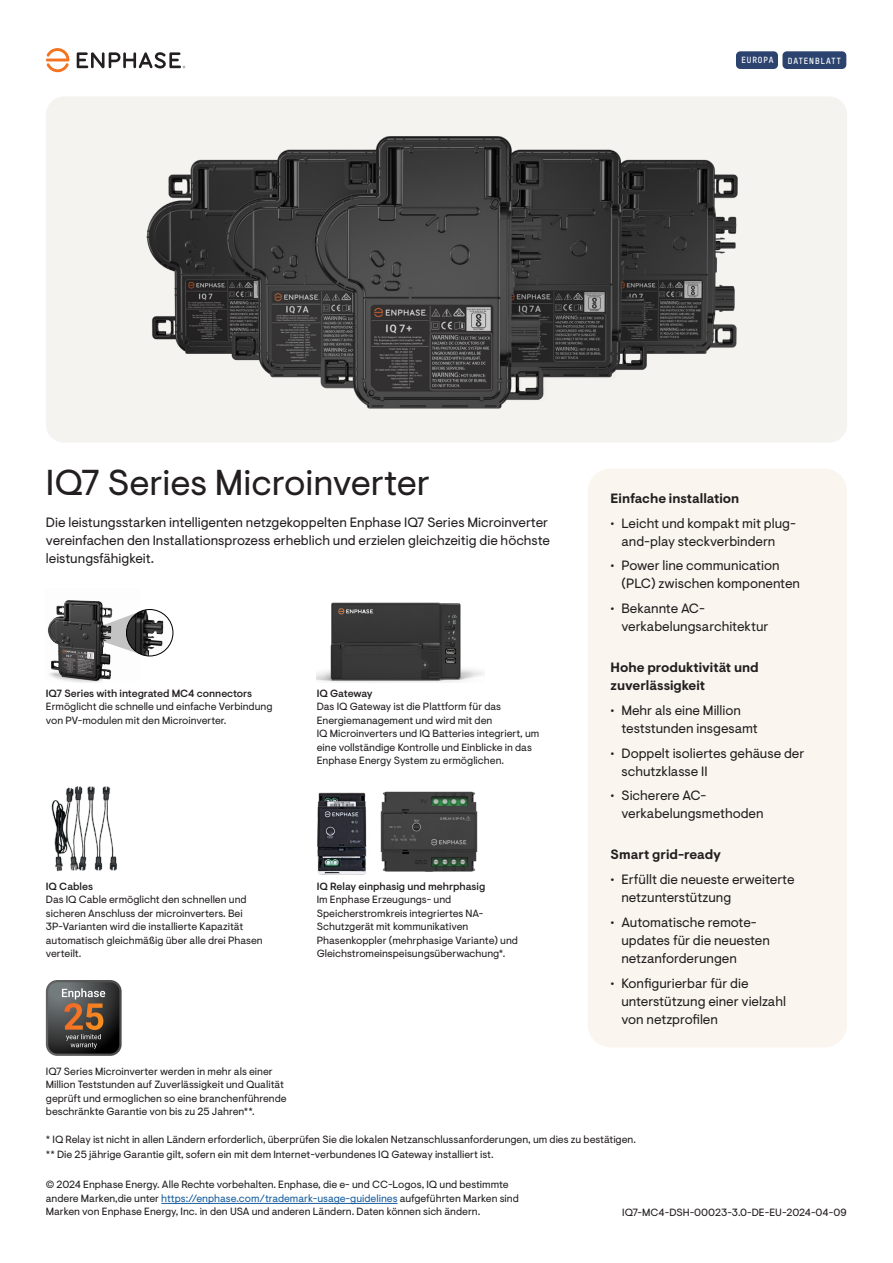
<style>
.page{position:relative;width:893px;height:1263px;background:#fff}
.page>*{position:absolute;margin:0;border:0;box-sizing:border-box;transform-origin:0 0}
.Feature_headline{font:36px "Enphase Visuelt";color:#231f20}
.Feature_paragraph{font:13.5px/18px "Enphase Visuelt";color:#231f20}
.Highlight_title{font:700 13.5px/18px "Enphase Visuelt";color:#231f20}
.Feature_text_cell{font:10.5px/13.5px "Enphase Visuelt";color:#231f20}
.Footnote_left{font:10.5px/13.5px "Enphase Visuelt";color:#231f20}
.Label{font:8.7px "T Star Pro Bold";letter-spacing:.11em;color:#fff}
.s1{font-weight:500}
.s2{color:#175d9e}
</style>
<div class="page">
<hr style="left:161px;top:1203px;width:237px;height:1px;background:#175d9e">
<div style="left:46px;top:96px;width:801px;height:347px;background:#f4f3f0;border-radius:18px"></div>
<div style="left:588px;top:468px;width:259px;height:579px;background:#faf6ef;border-radius:23px"></div>
<div style="left:782px;top:51px;width:64px;height:18px;background:#2c436f;border-radius:4px"></div>
<div style="left:736px;top:51px;width:42px;height:18px;background:#2c436f;border-radius:4px"></div>
<img style="left:146px;top:136px;width:592px;height:273px">
<div style="left:46px;top:980px;width:76px;height:76px;border:2px solid #fff;border-radius:10px"></div>
<svg style="left:47px;top:981px;width:73px;height:74px"></svg>
<img style="left:47px;top:600px;width:66px;height:82px">
<img style="left:126px;top:609px;width:47px;height:47px;border-radius:23px">
<div style="left:126px;top:609px;width:47px;height:47px;border:1px solid #000;border-radius:50%"></div>
<svg style="left:100px;top:611px;width:42px;height:44px"></svg>
<img style="left:51px;top:786px;width:66px;height:86px">
<img style="left:316px;top:602px;width:168px;height:80px">
<img style="left:317px;top:793px;width:50px;height:81px">
<img style="left:380px;top:791px;width:98px;height:81px">
<svg style="left:46px;top:48px;width:23px;height:24px"></svg>
<svg style="left:77px;top:52px;width:108px;height:16px"></svg>
<p class="Label" style="left:741px;top:53px;width:34px">EUROPA</p>
<p class="Label" style="left:788px;top:54px;width:54px">DATENBLATT</p>
<p class="Feature_headline" style="left:46px;top:462px;width:385px">IQ7 Series Microinverter</p>
<p class="Feature_paragraph" style="left:46px;top:513px;width:506px">Die leistungsstarken intelligenten netzgekoppelten Enphase IQ7 Series Microinverter vereinfachen den Installationsprozess erheblich und erzielen gleichzeitig die höchste leistungsfähigkeit.</p>
<p class="Feature_text_cell" style="left:46px;top:687px;width:228px"><span class="s1">IQ7 Series with integrated MC4 connectors<br></span>Ermöglicht die schnelle und einfache Verbindung von PV-modulen mit den Microinverter.</p>
<p class="Feature_text_cell" style="left:317px;top:687px;width:224px"><span class="s1">IQ Gateway<br></span>Das IQ Gateway ist die Plattform für das Energiemanagement und wird mit den<br>IQ Microinverters und IQ Batteries integriert, um eine vollständige Kontrolle und Einblicke in das Enphase Energy System zu ermöglichen.</p>
<p class="Feature_text_cell" style="left:46px;top:880px;width:218px"><span class="s1">IQ Cables<br></span>Das IQ Cable ermöglicht den schnellen und sicheren Anschluss der microinverters. Bei 3P-Varianten wird die installierte Kapazität automatisch gleichmäßig über alle drei Phasen verteilt.</p>
<p class="Feature_text_cell" style="left:317px;top:880px;width:203px"><span class="s1">IQ Relay einphasig und mehrphasig<br></span>Im Enphase Erzeugungs- und Speicherstromkreis integriertes NA-Schutzgerät mit kommunikativen Phasenkoppler (mehrphasige Variante) und Gleichstromeinspeisungsüberwachung*.</p>
<p class="Feature_text_cell" style="left:46px;top:1064px;width:242px">IQ7 Series Microinverter werden in mehr als einer Million Teststunden auf Zuverlässigkeit und Qualität geprüft und ermoglichen so eine branchenführende beschränkte Garantie von bis zu 25 Jahren**.</p>
<p class="Highlight_title" style="left:611px;top:490px;width:130px">Einfache installation</p>
<p class="Feature_paragraph" style="left:621px;top:514px;width:176px;text-indent:-11px">• Leicht und kompakt mit plug&shy;and-play steckverbindern</p>
<p class="Feature_paragraph" style="left:621px;top:557px;width:180px;text-indent:-11px">• Power line communication (PLC) zwischen komponenten</p>
<p class="Feature_paragraph" style="left:621px;top:600px;width:149px;text-indent:-11px">• Bekannte AC&shy;verkabelungsarchitektur</p>
<p class="Highlight_title" style="left:611px;top:659px;width:150px">Hohe produktivität und zuverlässigkeit</p>
<p class="Feature_paragraph" style="left:621px;top:702px;width:138px;text-indent:-11px">• Mehr als eine Million teststunden insgesamt</p>
<p class="Feature_paragraph" style="left:621px;top:744px;width:184px;text-indent:-11px">• Doppelt isoliertes gehäuse der schutzklasse II</p>
<p class="Feature_paragraph" style="left:621px;top:787px;width:144px;text-indent:-11px">• Sicherere AC&shy;verkabelungsmethoden</p>
<p class="Highlight_title" style="left:611px;top:846px;width:112px">Smart grid-ready</p>
<p class="Feature_paragraph" style="left:621px;top:871px;width:175px;text-indent:-11px">• Erfüllt die neueste erweiterte netzunterstützung</p>
<p class="Feature_paragraph" style="left:621px;top:914px;width:150px;text-indent:-11px">• Automatische remote&shy;updates für die neuesten netzanforderungen</p>
<p class="Feature_paragraph" style="left:621px;top:974px;width:166px;text-indent:-11px">• Konfigurierbar für die unterstützung einer vielzahl von netzprofilen</p>
<p class="Footnote_left" style="left:46px;top:1132px;width:592px;line-height:15px">* IQ Relay ist nicht in allen Ländern erforderlich, überprüfen Sie die lokalen Netzanschlussanforderungen, um dies zu bestätigen. ** Die 25 jährige Garantie gilt, sofern ein mit dem Internet-verbundenes IQ Gateway installiert ist.</p>
<p class="Footnote_left" style="left:46px;top:1178px;width:475px">© 2024 Enphase Energy. Alle Rechte vorbehalten. Enphase, die e- und CC-Logos, IQ und bestimmte andere Marken,die unter <span class="s2">https://enphase.com/trademark-usage-guidelines</span> aufgeführten Marken sind<br>Marken von Enphase Energy, Inc. in den USA und anderen Ländern. Daten können sich ändern.</p>
<p class="Footnote_left" style="left:622px;top:1206px;width:226px">IQ7-MC4-DSH-00023-3.0-DE-EU-2024-04-09</p>
</div>
